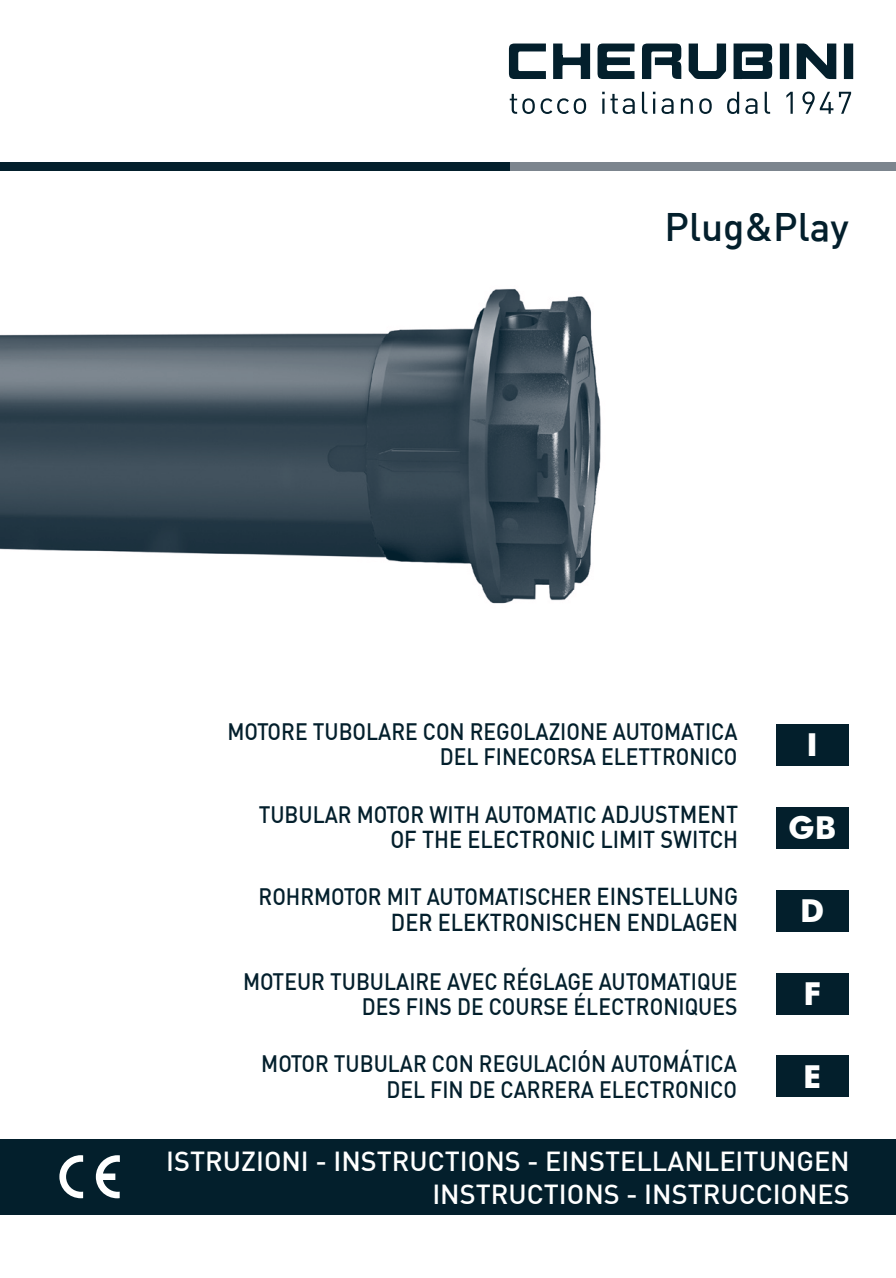
<style>
.page{position:relative;width:896px;height:1278px;background:#fff}
.page>*{position:absolute;margin:0;border:0;box-sizing:border-box;transform-origin:0 0}
.t1{font:500 39px "DIN";color:#031f2c}
.t2{font:700 31.5px "Futura BT";color:#fff}
.t3{font:500 27px/32.4px "DIN";color:#fff;text-align:right}
.t4{font:500 24px "DIN";color:#031f2c;scale:.9 1}
.t5{font:500 23.4px/25.2px "DIN";color:#031f2c;text-align:right;scale:.9 1}
.s1{font-size:24px}
</style>
<div class="page">
<div style="left:0;top:1139px;width:895px;height:76px;background:#031f2c"></div>
<div style="left:390px;top:162px;width:505px;height:8px;background:#7c858e"></div>
<svg style="left:96px;top:1155px;width:24px;height:43px"></svg>
<svg style="left:59px;top:1155px;width:24px;height:43px"></svg>
<svg style="left:509px;top:94px;width:25px;height:20px"></svg>
<svg style="left:540px;top:98px;width:46px;height:16px"></svg>
<svg style="left:602px;top:92px;width:2px;height:22px"></svg>
<svg style="left:610px;top:94px;width:24px;height:20px"></svg>
<svg style="left:641px;top:92px;width:14px;height:22px"></svg>
<svg style="left:661px;top:98px;width:12px;height:16px"></svg>
<svg style="left:680px;top:98px;width:12px;height:16px"></svg>
<svg style="left:699px;top:98px;width:12px;height:16px"></svg>
<svg style="left:727px;top:92px;width:12px;height:22px"></svg>
<svg style="left:745px;top:98px;width:12px;height:16px"></svg>
<svg style="left:764px;top:92px;width:6px;height:22px"></svg>
<svg style="left:786px;top:92px;width:6px;height:22px"></svg>
<svg style="left:802px;top:92px;width:48px;height:22px"></svg>
<div style="left:843px;top:44px;width:9px;height:35px;background:#031f2c"></div>
<div style="left:779px;top:44px;width:9px;height:35px;background:#031f2c"></div>
<svg style="left:509px;top:44px;width:36px;height:35px"></svg>
<svg style="left:553px;top:44px;width:37px;height:35px"></svg>
<svg style="left:597px;top:44px;width:37px;height:35px"></svg>
<svg style="left:688px;top:44px;width:37px;height:35px"></svg>
<svg style="left:733px;top:44px;width:39px;height:35px"></svg>
<svg style="left:796px;top:44px;width:40px;height:35px"></svg>
<svg style="left:642px;top:44px;width:39px;height:35px"></svg>
<div style="left:0;top:162px;width:509px;height:8px;background:#031f2c"></div>
<div style="left:775px;top:724px;width:73px;height:41px;background:#031f2c"></div>
<div style="left:775px;top:807px;width:73px;height:41px;background:#031f2c"></div>
<div style="left:775px;top:890px;width:73px;height:41px;background:#031f2c"></div>
<div style="left:775px;top:973px;width:73px;height:41px;background:#031f2c"></div>
<div style="left:775px;top:1056px;width:73px;height:41px;background:#031f2c"></div>
<img style="left:0;top:288px;width:601px;height:316px">
<p class="t1" style="left:664px;top:202px;width:186px">Plug&amp;Play</p>
<p class="t5" style="left:227px;top:718px;width:568px">MOTORE TUBOLARE CON REGOLAZIONE AUTOMATICA<br>DEL FINECORSA ELETTRONICO</p>
<p class="t5" style="left:258px;top:801px;width:534px">TUBULAR MOTOR WITH AUTOMATIC <span class="s1">ADJUSTMENT</span></p>
<p class="t4" style="left:390px;top:824px;width:388px">OF THE ELECTRONIC LIMIT SWITCH</p>
<p class="t5" style="left:258px;top:883px;width:534px">ROHRMOTOR MIT AUTOMATISCHER <span class="s1">EINSTELLUNG</span></p>
<p class="t4" style="left:391px;top:907px;width:387px">DER ELEKTRONISCHEN ENDLAGEN</p>
<p class="t5" style="left:243px;top:968px;width:550px">MOTEUR TUBULAIRE AVEC RÉGLAGE AUTOMATIQUE<br>DES FINS DE COURSE ÉLECTRONIQUES</p>
<p class="t5" style="left:261px;top:1050px;width:530px">MOTOR TUBULAR CON REGULACIÓN AUTOMÁTICA<br>DEL FIN DE CARRERA ELECTRONICO</p>
<p class="t2" style="left:806px;top:726px;width:13px">I</p>
<p class="t2" style="left:788px;top:809px;width:50px">GB</p>
<p class="t2" style="left:799px;top:891px;width:26px">D</p>
<p class="t2" style="left:803px;top:974px;width:19px">F</p>
<p class="t2" style="left:803px;top:1057px;width:19px">E</p>
<p class="t3" style="left:166px;top:1144px;width:685px">ISTRUZIONI - INSTRUCTIONS - EINSTELLANLEITUNGEN<br>INSTRUCTIONS - INSTRUCCIONES</p>
</div>
